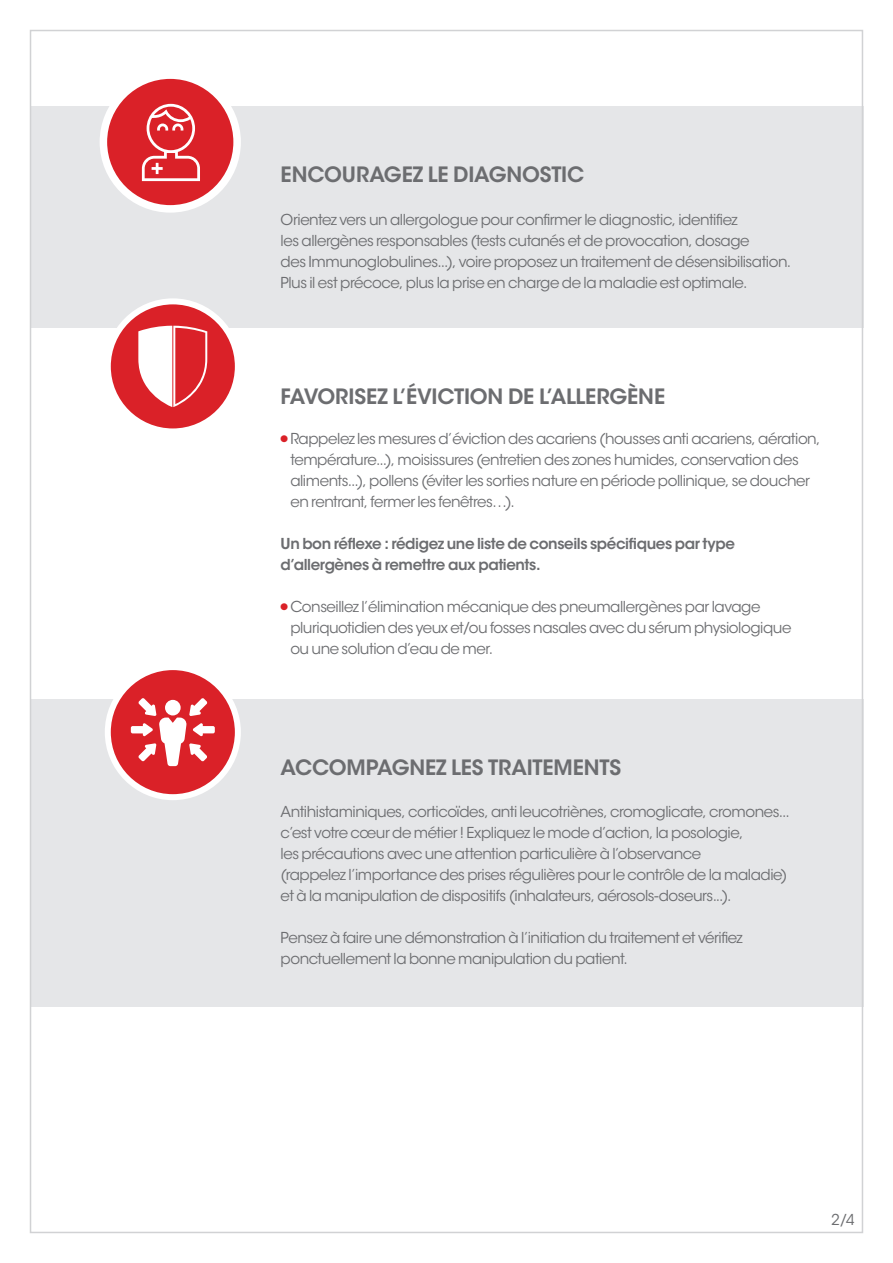
<style>
.page{position:relative;width:893px;height:1263px;background:#fff}
.page>*{position:absolute;margin:0;border:0;box-sizing:border-box;transform-origin:0 0}
.t1{font:600 21px "ITC Avant Garde Std";letter-spacing:-.01em;color:#6c6d70}
.t2{font:15px/21px "ITC Avant Garde Std";letter-spacing:-.03em;color:#6c6d70}
.t3{font:600 15px/21px "ITC Avant Garde Std";letter-spacing:-.025em;color:#6c6d70}
</style>
<div class="page">
<div style="left:30px;top:106px;width:833px;height:224px;background:#e5e6e8"></div>
<div style="left:30px;top:699px;width:833px;height:308px;background:#e5e6e8"></div>
<div style="left:30px;top:328px;width:833px;height:371px;background:#fff"></div>
<div style="left:103px;top:75px;width:134px;height:134px;background:#da2128;border-radius:50%"></div>
<div style="left:100px;top:71px;width:141px;height:142px;border:8px solid #fff;border-radius:50%"></div>
<svg style="left:142px;top:104px;width:58px;height:77px"></svg>
<div style="left:108px;top:301px;width:130px;height:130px;background:#da2128;border-radius:50%"></div>
<svg style="left:138px;top:326px;width:69px;height:81px"></svg>
<div style="left:105px;top:298px;width:136px;height:136px;border:6px solid #fff;border-radius:50%"></div>
<div style="left:108px;top:667px;width:130px;height:130px;background:#da2128;border-radius:50%"></div>
<svg style="left:131px;top:698px;width:84px;height:68px"></svg>
<div style="left:105px;top:664px;width:136px;height:136px;border:6px solid #fff;border-radius:50%"></div>
<p class="t1" style="left:281px;top:161px;width:305px">ENCOURAGEZ LE DIAGNOSTIC</p>
<p class="t2" style="left:281px;top:209px;width:512px">Orientez vers un allergologue pour confirmer le diagnostic, identifiez<br>les allergènes responsables (tests cutanés et de provocation, dosage<br>des Immunoglobulines...), voire proposez un traitement de désensibilisation.<br>Plus il est précoce, plus la prise en charge de la maladie est optimale.</p>
<p class="t1" style="left:281px;top:383px;width:386px">FAVORISEZ L’ÉVICTION DE L’ALLERGÈNE</p>
<p class="t2" style="left:290px;top:428px;width:532px">Rappelez les mesures d’éviction des acariens (housses anti acariens, aération, température...), moisissures (entretien des zones humides, conservation des aliments...), pollens (éviter les sorties nature en période pollinique, se doucher en rentrant, fermer les fenêtres…).</p>
<p class="t3" style="left:281px;top:533px;width:456px">Un bon réflexe : rédigez une liste de conseils spécifiques par type d’allergènes à remettre aux patients.</p>
<p class="t2" style="left:290px;top:596px;width:503px">Conseillez l’élimination mécanique des pneumallergènes par lavage pluriquotidien des yeux et/ou fosses nasales avec du sérum physiologique ou une solution d’eau de mer.</p>
<p class="t1" style="left:281px;top:754px;width:342px">ACCOMPAGNEZ LES TRAITEMENTS</p>
<p class="t2" style="left:281px;top:802px;width:511px">Antihistaminiques, corticoïdes, anti leucotriènes, cromoglicate, cromones... c’est votre cœur de métier ! Expliquez le mode d’action, la posologie,<br>les précautions avec une attention particulière à l’observance<br>(rappelez l’importance des prises régulières pour le contrôle de la maladie) et à la manipulation de dispositifs (inhalateurs, aérosols-doseurs...).</p>
<p class="t2" style="left:281px;top:928px;width:464px">Pensez à faire une démonstration à l’initiation du traitement et vérifiez ponctuellement la bonne manipulation du patient.</p>
<p class="t2" style="left:831px;top:1209px;width:25px">2/4</p>
</div>
